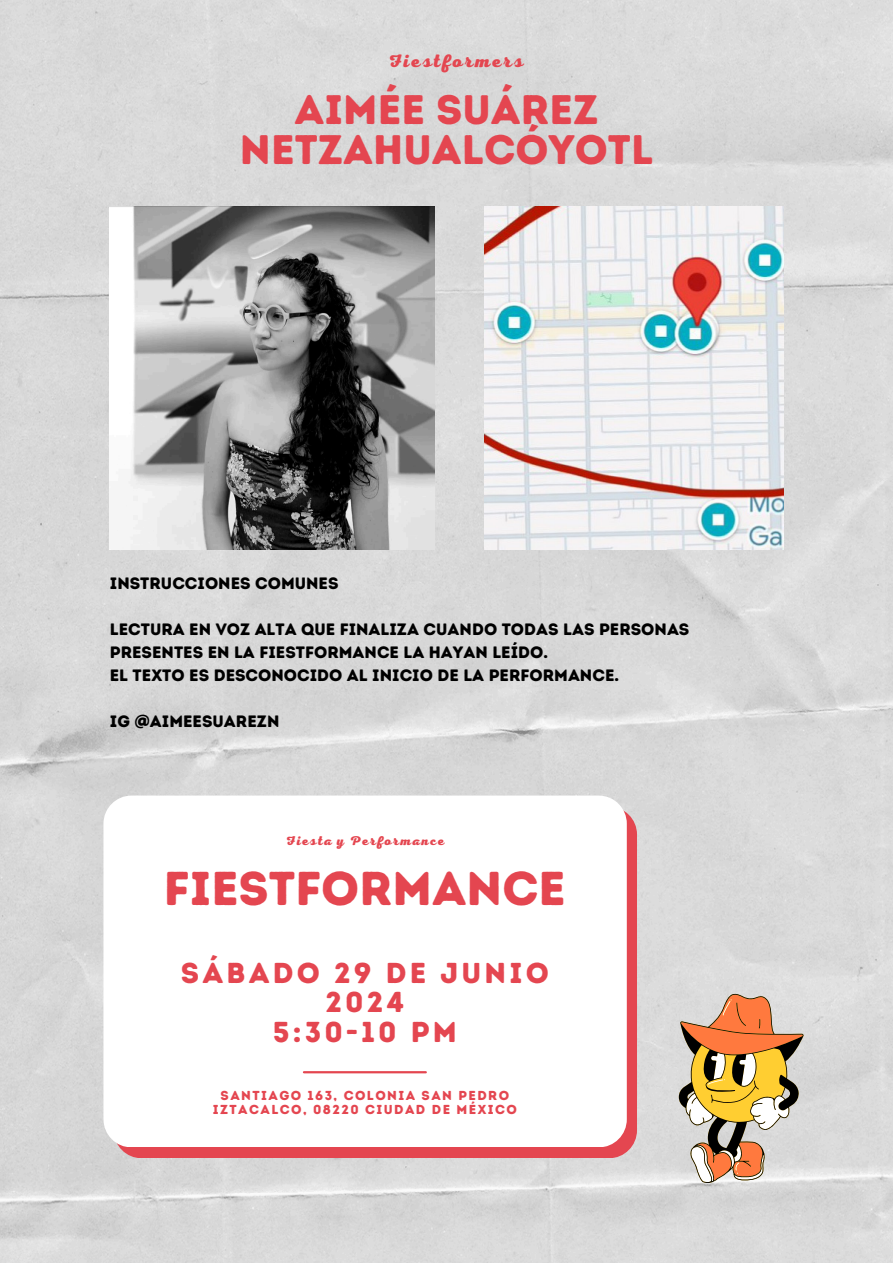
<style>
.page{position:relative;width:893px;height:1263px;background:#d9d9d9}
.page>*{position:absolute;margin:0;border:0;box-sizing:border-box;transform-origin:0 0}
.t1{font:47.47px "Intro Rust Base";color:#e44650}
.t2{font:41.25px/40.5px "Intro Rust Base";color:#e44650;text-align:center}
.t3{font:28.8px/29.3px "Intro Rust Base";letter-spacing:.11em;color:#e44650;text-align:center}
.t4{font:18.23px "RTL Adam Script Heavy";letter-spacing:.11em;color:#e44650}
.t5{font:16.5px/23.1px "Intro Rust Base";color:#000}
.t6{font:13.05px/14px "Intro Rust Base";letter-spacing:.11em;color:#e44650;text-align:center}
.t7{font:12.83px "RTL Adam Script Heavy";letter-spacing:.11em;color:#e44650}
</style>
<div class="page">
<img style="left:484px;top:206px;width:300px;height:344px">
<img style="left:109px;top:206px;width:326px;height:344px">
<svg style="left:679px;top:993px;width:124px;height:190px;background:#cdaa82"></svg>
<div style="left:114px;top:806px;width:523px;height:352px;background:#e44650;border-radius:28px"></div>
<div style="left:103px;top:795px;width:524px;height:352px;background:#fff;border-radius:28px"></div>
<hr style="left:304px;top:1071px;width:122px;height:2px;background:#e44650">
<p class="t4" style="left:388px;top:50px;width:137px">Fiestformers</p>
<h5 class="t2" style="left:240px;top:89px;width:415px">AIMÉE SUÁREZ<br>NETZAHUALCÓYOTL</h5>
<h4 class="t5" style="left:110px;top:572px;width:230px">INSTRUCCIONES COMUNES</h4>
<h4 class="t5" style="left:110px;top:618px;width:581px">LECTURA EN VOZ ALTA QUE FINALIZA CUANDO TODAS LAS PERSONAS<br>PRESENTES EN LA FIESTFORMANCE LA HAYAN LEÍDO.<br>EL TEXTO ES DESCONOCIDO AL INICIO DE LA PERFORMANCE.</h4>
<h4 class="t5" style="left:110px;top:710px;width:171px">IG @AIMEESUAREZN</h4>
<h1 class="t7" style="left:285px;top:834px;width:160px">Fiesta y Performance</h1>
<p class="t1" style="left:164px;top:860px;width:403px">FIESTFORMANCE</p>
<h3 class="t3" style="left:181px;top:958px;width:369px">SÁBADO 29 DE JUNIO<br>2024<br>5:30-10 PM</h3>
<h6 class="t6" style="left:213px;top:1088px;width:306px">SANTIAGO 163, COLONIA SAN PEDRO<br>IZTACALCO, 08220 CIUDAD DE MÉXICO</h6>
</div>
